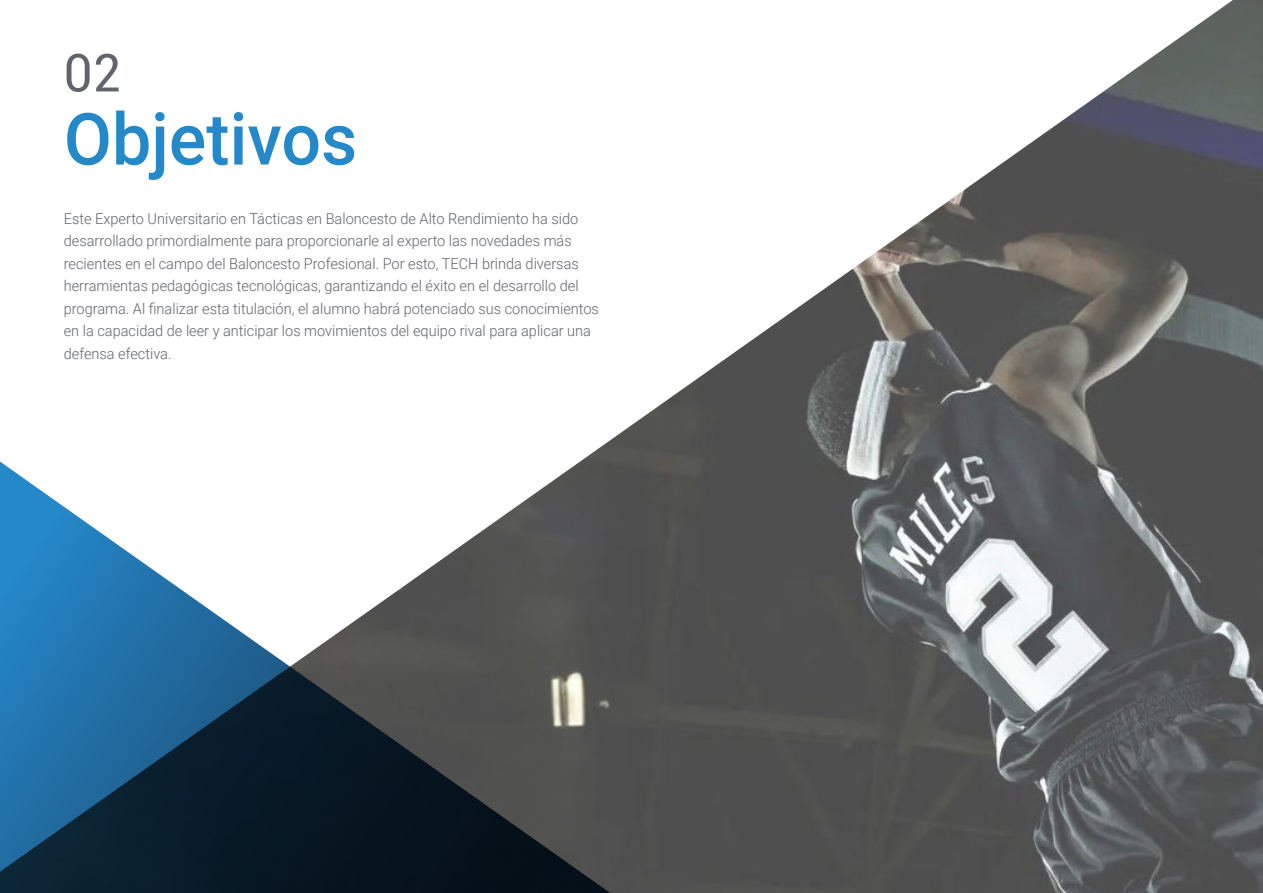
<style>
.page{position:relative;width:1263px;height:893px;background:#fff}
.page>*{position:absolute;margin:0;border:0;box-sizing:border-box;transform-origin:0 0}
.t1{font:500 72px "Roboto";color:#2488c9}
.t2{font:52.5px "Roboto";color:#61646a}
.t3{font:300 15px/22.5px "Roboto";color:#61646a}
</style>
<div class="page">
<img style="left:602px;top:0;width:661px;height:893px">
<svg style="left:0;top:446px;width:640px;height:447px"></svg>
<h2 class="t2" style="left:64px;top:36px;width:59px">02</h2>
<h1 class="t1" style="left:64px;top:89px;width:295px">Objetivos</h1>
<p class="t3" style="left:64px;top:207px;width:537px">Este Experto Universitario en Tácticas en Baloncesto de Alto Rendimiento ha sido desarrollado primordialmente para proporcionarle al experto las novedades más recientes en el campo del Baloncesto Profesional. Por esto, TECH brinda diversas herramientas pedagógicas tecnológicas, garantizando el éxito en el desarrollo del programa. Al finalizar esta titulación, el alumno habrá potenciado sus conocimientos en la capacidad de leer y anticipar los movimientos del equipo rival para aplicar una defensa efectiva.</p>
</div>
